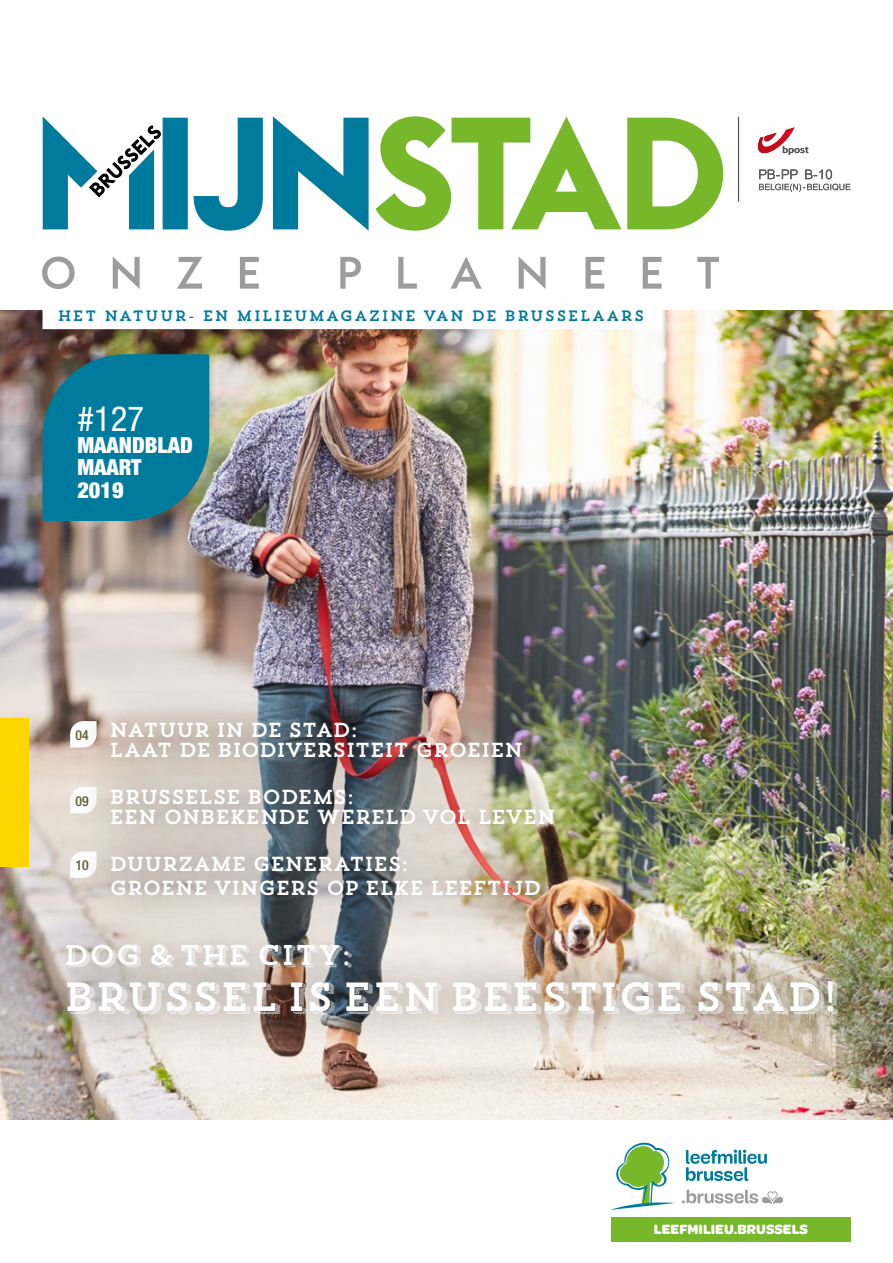
<style>
.page{position:relative;width:893px;height:1263px;background:#fff}
.page>*{position:absolute;margin:0;border:0;box-sizing:border-box;transform-origin:0 0}
.t1{font:40.5px "Trend Slab Four";letter-spacing:-.005em;color:#fff}
.t2{font:condensed 34.65px "Helvetica Neue";color:#fff}
.t3{font:28.5px "Trend Slab Four";letter-spacing:-.015em;color:#fff}
.t4{font:900 condensed 22.2px/22.2px "Helvetica Neue";color:#fff}
.t5{font:20.25px/19.5px "Trend Slab One";letter-spacing:-.03em;color:#fff}
.t6{font:15px "Trend Slab One";letter-spacing:.07em;color:#007a9d}
.t7{font:700 14.4px "Omnes";color:#fff}
.t8{font:500 condensed 13.8px "Helvetica Neue";color:#5f5e32}
</style>
<div class="page">
<img style="left:0;top:310px;width:893px;height:810px">
<div style="left:0;top:718px;width:28px;height:149px;background:#ffd500"></div>
<svg style="left:70px;top:787px;width:1px;height:26px"></svg>
<svg style="left:70px;top:851px;width:1px;height:27px"></svg>
<svg style="left:70px;top:721px;width:1px;height:26px"></svg>
<hr style="left:738px;top:117px;width:1px;height:85px;background:#575756">
<svg style="left:757px;top:127px;width:51px;height:28px"></svg>
<svg style="left:759px;top:169px;width:91px;height:23px"></svg>
<svg style="left:43px;top:354px;width:166px;height:167px;background:#0c7895"></svg>
<svg style="left:375px;top:116px;width:348px;height:115px"></svg>
<svg style="left:42px;top:256px;width:677px;height:33px"></svg>
<svg style="left:43px;top:116px;width:326px;height:115px"></svg>
<svg style="left:610px;top:1142px;width:65px;height:68px"></svg>
<svg style="left:686px;top:1150px;width:81px;height:31px"></svg>
<svg style="left:682px;top:1189px;width:101px;height:15px"></svg>
<div style="left:611px;top:1218px;width:239px;height:24px;background:#76b82a"></div>
<div style="left:43px;top:292px;width:619px;height:37px;background:#fff"></div>
<div style="left:26px;top:903px;width:852px;height:153px;background:#000;opacity:.5"></div>
<div style="left:71px;top:681px;width:522px;height:256px;background:#000;opacity:.7"></div>
<p class="t6" style="left:58px;top:306px;width:588px">HET NATUUR- EN MILIEUMAGAZINE VAN DE BRUSSELAARS</p>
<h2 class="t2" style="left:77px;top:399px;width:68px">#127</h2>
<p class="t4" style="left:77px;top:434px;width:117px">MAANDBLAD<br>MAART<br>2019</p>
<p class="t8" style="left:76px;top:727px;width:15px">04</p>
<p class="t8" style="left:76px;top:792px;width:15px">09</p>
<p class="t8" style="left:76px;top:857px;width:15px">10</p>
<p class="t5" style="left:110px;top:720px;width:416px">NATUUR IN DE STAD:<br>LAAT DE BIODIVERSITEIT GROEIEN</p>
<p class="t5" style="left:110px;top:787px;width:448px">BRUSSELSE BODEMS:<br>EEN ONBEKENDE WERELD VOL LEVEN</p>
<p class="t5" style="left:110px;top:852px;width:433px;line-height:23.7px">DUURZAME GENERATIES:<br>GROENE VINGERS OP ELKE LEEFTIJD</p>
<h3 class="t3" style="left:64px;top:937px;width:291px">DOG &amp; THE CITY:</h3>
<h1 class="t1" style="left:64px;top:971px;width:777px">BRUSSEL IS EEN BEESTIGE STAD!</h1>
<p class="t7" style="left:648px;top:1219px;width:201px">WWW.LEEFMILIEU.BRUSSELS</p>
<p class="t7" style="left:654px;top:1219px;width:156px">LEEFMILIEU.BRUSSELS</p>
</div>
